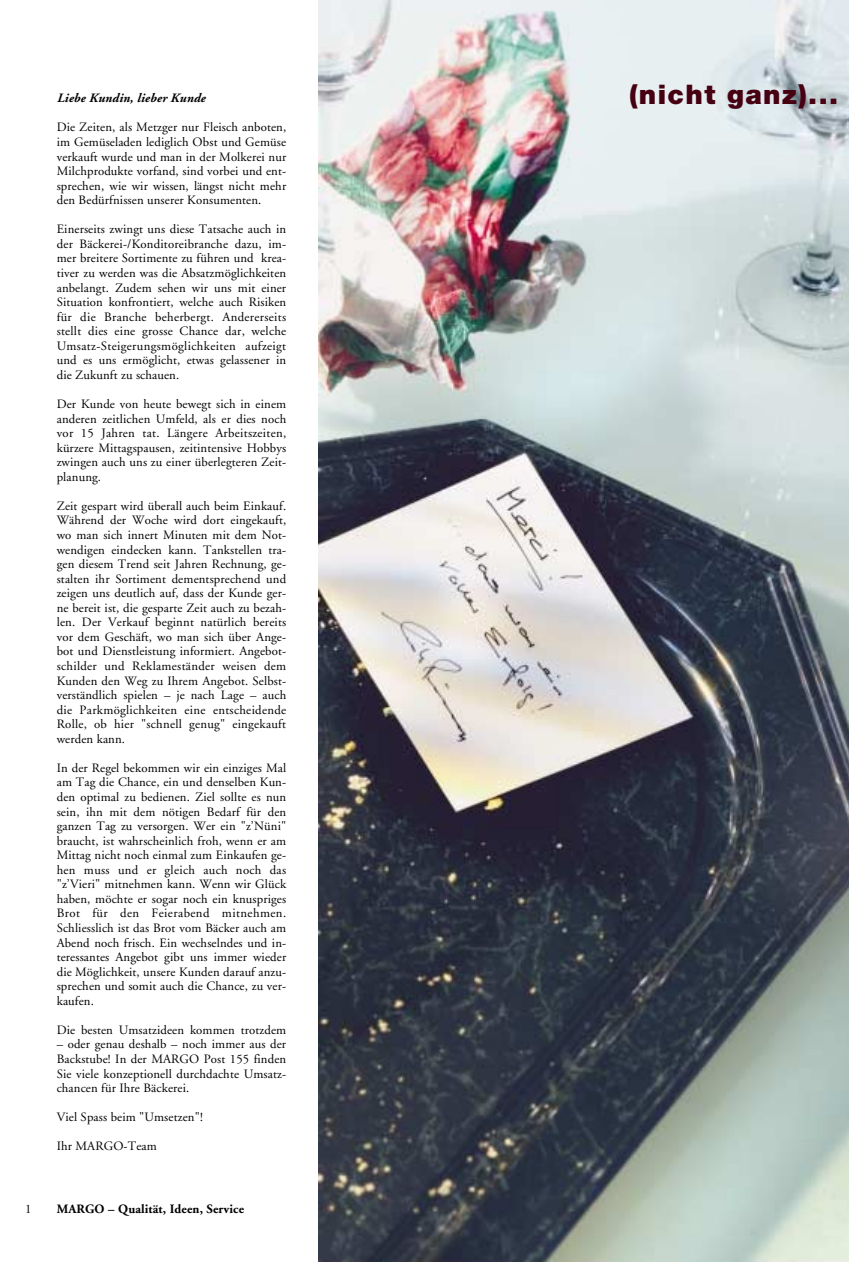
<style>
.page{position:relative;width:849px;height:1262px;background:#fff}
.page>*{position:absolute;margin:0;border:0;box-sizing:border-box;transform-origin:0 0}
.t1{font:900 27px "Helvetica Neue";letter-spacing:.05em;color:#470012}
.t2{font:12.75px/14.5px "Adobe Garamond";letter-spacing:.01em;color:#000;text-align:justify}
.t3{font:700 12.75px "Adobe Garamond";letter-spacing:.01em;color:#000}
.t4{font:italic 700 12.75px "Adobe Garamond";letter-spacing:.01em;color:#000}
</style>
<div class="page">
<img style="left:319px;top:0;width:530px;height:1261px">
<p class="t2" style="left:25px;top:1203px;width:8px">1</p>
<p class="t4" style="left:57px;top:93px;width:150px">Liebe Kundin, lieber Kunde</p>
<h1 class="t1" style="left:629px;top:85px;width:210px">(nicht ganz)...</h1>
<p class="t2" style="left:57px;top:121px;width:231px">Die Zeiten, als Metzger nur Fleisch anboten, im Gemüseladen lediglich Obst und Gemüse verkauft wurde und man in der Molkerei nur Milchprodukte vorfand, sind vorbei und ent&shy;sprechen, wie wir wissen, längst nicht mehr den Bedürfnissen unserer Konsumenten.</p>
<p class="t2" style="left:57px;top:223px;width:231px">Einerseits zwingt uns diese Tatsache auch in der Bäckerei-/Konditoreibranche dazu, im&shy;mer breitere Sortimente zu führen und krea&shy;tiver zu werden was die Absatzmöglichkeiten anbelangt. Zudem sehen wir uns mit einer Situation konfrontiert, welche auch Risiken für die Branche beherbergt. Andererseits stellt dies eine grosse Chance dar, welche Umsatz-Steigerungsmöglichkeiten aufzeigt und es uns ermöglicht, etwas gelassener in die Zukunft zu schauen.</p>
<p class="t2" style="left:57px;top:398px;width:231px">Der Kunde von heute bewegt sich in einem anderen zeitlichen Umfeld, als er dies noch vor 15 Jahren tat. Längere Arbeitszeiten, kürzere Mittagspausen, zeitintensive Hobbys zwingen auch uns zu einer überlegteren Zeit&shy;planung.</p>
<p class="t2" style="left:57px;top:500px;width:231px">Zeit gespart wird überall auch beim Einkauf.<br>Während der Woche wird dort eingekauft, wo man sich innert Minuten mit dem Not&shy;wendigen eindecken kann. Tankstellen tra&shy;gen diesem Trend seit Jahren Rechnung, ge&shy;stalten ihr Sortiment dementsprechend und zeigen uns deutlich auf, dass der Kunde ger&shy;ne bereit ist, die gesparte Zeit auch zu bezah&shy;len. Der Verkauf beginnt natürlich bereits vor dem Geschäft, wo man sich über Ange&shy;bot und Dienstleistung informiert. Angebot&shy;schilder und Reklameständer weisen dem Kunden den Weg zu Ihrem Angebot. Selbst&shy;verständlich spielen – je nach Lage – auch die Parkmöglichkeiten eine entscheidende Rolle, ob hier "schnell genug" eingekauft werden kann.</p>
<p class="t2" style="left:57px;top:761px;width:231px">In der Regel bekommen wir ein einziges Mal am Tag die Chance, ein und denselben Kun&shy;den optimal zu bedienen. Ziel sollte es nun sein, ihn mit dem nötigen Bedarf für den ganzen Tag zu versorgen. Wer ein "z’Nüni" braucht, ist wahrscheinlich froh, wenn er am Mittag nicht noch einmal zum Einkaufen ge&shy;hen muss und er gleich auch noch das "z’Vieri" mitnehmen kann. Wenn wir Glück haben, möchte er sogar noch ein knuspriges Brot für den Feierabend mitnehmen.<br>Schliesslich ist das Brot vom Bäcker auch am Abend noch frisch. Ein wechselndes und in&shy;teressantes Angebot gibt uns immer wieder die Möglichkeit, unsere Kunden darauf anzu&shy;sprechen und somit auch die Chance, zu ver&shy;kaufen.</p>
<p class="t2" style="left:57px;top:1023px;width:231px">Die besten Umsatzideen kommen trotzdem</p>
<p class="t2" style="left:57px;top:1038px;width:231px">– oder genau deshalb – noch immer aus der Backstube! In der MARGO Post 155 finden Sie viele konzeptionell durchdachte Umsatz&shy;chancen für Ihre Bäckerei.</p>
<p class="t2" style="left:57px;top:1111px;width:148px">Viel Spass beim "Umsetzen"!</p>
<p class="t2" style="left:57px;top:1140px;width:102px">Ihr MARGO-Team</p>
<p class="t3" style="left:57px;top:1204px;width:189px">MARGO – Qualität, Ideen, Service</p>
</div>
